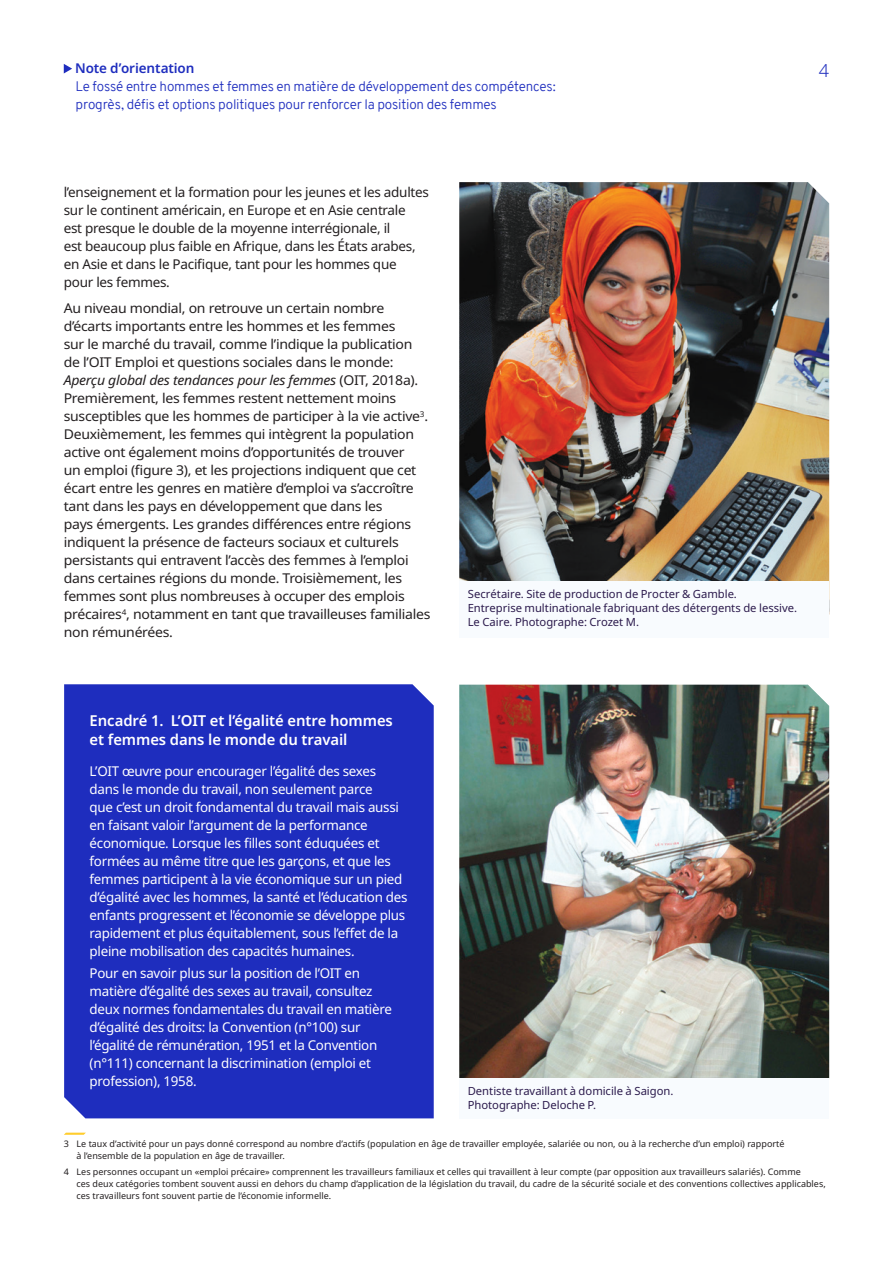
<style>
.page{position:relative;width:893px;height:1263px;background:#fff}
.page>*{position:absolute;margin:0;border:0;box-sizing:border-box;transform-origin:0 0}
.t1{font:300 18px "Noto Sans";color:#1e2dbe}
.S-titre2{font:600 15px/19.5px "Noto Sans";letter-spacing:-.005em;color:#fff}
.body_text{font:13.5px/18px "Noto Sans";letter-spacing:-.02em;color:#231f20;scale:1.04 1}
.txt_box{font:13.5px/18px "Noto Sans";letter-spacing:-.02em;color:#fff}
.body_text-2{font:13.5px/18px "Noto Sans";letter-spacing:-.02em;color:#231f20}
.t2{font:300 13.5px/18px "Overpass";letter-spacing:-.015em;color:#1e2dbe}
.t3{font:600 13.5px "Noto Sans";letter-spacing:-.01em;color:#1e2dbe}
.Briefing_A4-caption{font:11.25px/14.2px "Noto Sans";color:#2c1b4d}
.note{font:9px/12px "Noto Sans";color:#231f20}
.s1{font-style:italic}
</style>
<div class="page">
<svg style="left:64px;top:64px;width:8px;height:9px"></svg>
<img style="left:459px;top:685px;width:370px;height:393px">
<svg style="left:64px;top:1133px;width:22px;height:2px"></svg>
<div style="left:459px;top:1078px;width:370px;height:40px;background:#f8fbfe"></div>
<img style="left:459px;top:182px;width:370px;height:399px">
<div style="left:64px;top:684px;width:370px;height:434px;background:#1e2dbe"></div>
<div style="left:459px;top:581px;width:370px;height:57px;background:#f8fbfe"></div>
<p class="t3" style="left:75px;top:59px;width:121px">Note d’orientation</p>
<p class="t2" style="left:76px;top:78px;width:482px">Le fossé entre hommes et femmes en matière de développement des compétences: progrès, défis et options politiques pour renforcer la position des femmes</p>
<h1 class="t1" style="left:819px;top:57px;width:12px">4</h1>
<p class="body_text-2" style="left:64px;top:183px;width:367px">l’enseignement et la formation pour les jeunes et les adultes sur le continent américain, en Europe et en Asie centrale<br>est presque le double de la moyenne interrégionale, il<br>est beaucoup plus faible en Afrique, dans les États arabes, en Asie et dans le Pacifique, tant pour les hommes que pour les femmes.</p>
<p class="body_text" style="left:64px;top:299px;width:354px">Au niveau mondial, on retrouve un certain nombre d’écarts importants entre les hommes et les femmes<br>sur le marché du travail, comme l’indique la publication de l’OIT Emploi et questions sociales dans le monde:<br><span class="s1">Aperçu global des tendances pour les femmes</span> (OIT, 2018a).<br>Premièrement, les femmes restent nettement moins susceptibles que les hommes de participer à la vie active<sup>3</sup>.<br>Deuxièmement, les femmes qui intègrent la population active ont également moins d’opportunités de trouver<br>un emploi (figure 3), et les projections indiquent que cet écart entre les genres en matière d’emploi va s’accroître tant dans les pays en développement que dans les<br>pays émergents. Les grandes différences entre régions indiquent la présence de facteurs sociaux et culturels persistants qui entravent l’accès des femmes à l’emploi dans certaines régions du monde. Troisièmement, les femmes sont plus nombreuses à occuper des emplois précaires<sup>4</sup>, notamment en tant que travailleuses familiales non rémunérées.</p>
<p class="Briefing_A4-caption" style="left:468px;top:587px;width:331px">Secrétaire. Site de production de Procter &amp; Gamble.<br>Entreprise multinationale fabriquant des détergents de lessive.<br>Le Caire. Photographe: Crozet M.</p>
<p class="S-titre2" style="left:90px;top:711px;width:305px">Encadré 1. L’OIT et l’égalité entre hommes et femmes dans le monde du travail</p>
<p class="txt_box" style="left:90px;top:762px;width:319px">L’OIT œuvre pour encourager l’égalité des sexes dans le monde du travail, non seulement parce<br>que c’est un droit fondamental du travail mais aussi en faisant valoir l’argument de la performance économique. Lorsque les filles sont éduquées et formées au même titre que les garçons, et que les femmes participent à la vie économique sur un pied d’égalité avec les hommes, la santé et l’éducation des enfants progressent et l’économie se développe plus rapidement et plus équitablement, sous l’effet de la pleine mobilisation des capacités humaines.</p>
<p class="txt_box" style="left:90px;top:965px;width:304px">Pour en savoir plus sur la position de l’OIT en matière d’égalité des sexes au travail, consultez deux normes fondamentales du travail en matière d’égalité des droits: la Convention (n°100) sur l’égalité de rémunération, 1951 et la Convention (n°111) concernant la discrimination (emploi et profession), 1958.</p>
<p class="Briefing_A4-caption" style="left:468px;top:1083px;width:207px">Dentiste travaillant à domicile à Saigon.<br>Photographe: Deloche P.</p>
<p class="note" style="left:77px;top:1138px;width:709px;text-indent:-13px">3 Le taux d’activité pour un pays donné correspond au nombre d’actifs (population en âge de travailler employée, salariée ou non, ou à la recherche d’un emploi) rapporté à l’ensemble de la population en âge de travailler.</p>
<p class="note" style="left:77px;top:1166px;width:751px;text-indent:-13px">4 Les personnes occupant un «emploi précaire» comprennent les travailleurs familiaux et celles qui travaillent à leur compte (par opposition aux travailleurs salariés). Comme<br>ces deux catégories tombent souvent aussi en dehors du champ d’application de la législation du travail, du cadre de la sécurité sociale et des conventions collectives applicables, ces travailleurs font souvent partie de l’économie informelle.</p>
</div>
